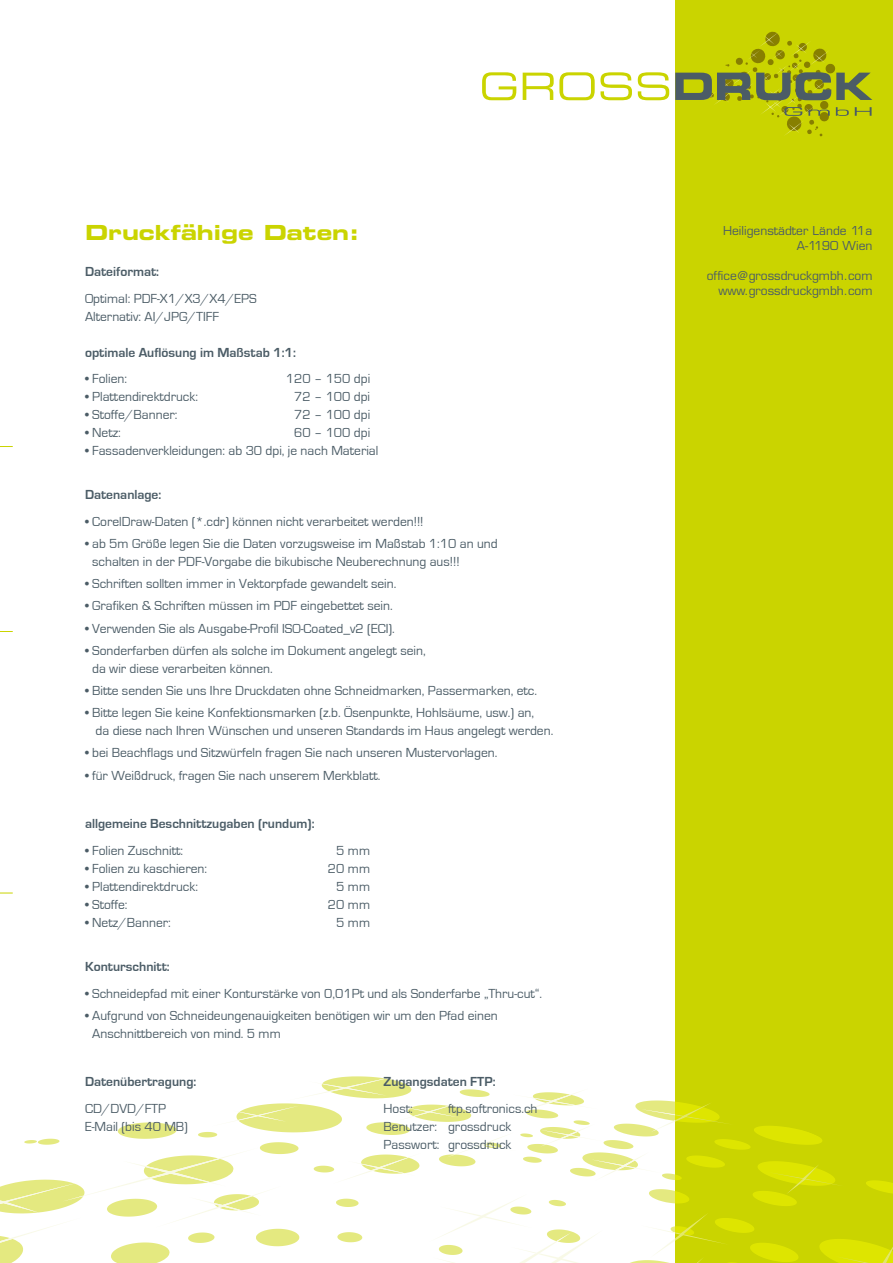
<style>
.page{position:relative;width:893px;height:1263px;background:#fff}
.page>*{position:absolute;margin:0;border:0;box-sizing:border-box;transform-origin:0 0}
.t1{font:20.85px "Eurostile Bold Extended Two";color:#cad400}
.t2{font:13.5px/18px "Eurostile";color:#4b5c66}
.t3{font:700 13.5px "Eurostile";color:#4b5c66}
.t4{font:12px/15px "Eurostile";color:#4b5c66;text-align:right}
.s1{color:#fff}
</style>
<div class="page">
<div style="left:675px;top:0;width:218px;height:1263px;background:#cad400"></div>
<svg style="left:482px;top:72px;width:34px;height:28px"></svg>
<svg style="left:523px;top:72px;width:109px;height:28px"></svg>
<svg style="left:638px;top:72px;width:31px;height:28px"></svg>
<svg style="left:675px;top:31px;width:197px;height:106px"></svg>
<svg style="left:0;top:1076px;width:893px;height:187px"></svg>
<svg style="left:0;top:446px;width:13px;height:1px"></svg>
<svg style="left:0;top:631px;width:13px;height:1px"></svg>
<svg style="left:0;top:893px;width:13px;height:1px"></svg>
<h1 class="t1" style="left:85px;top:218px;width:276px">Druckfähige Daten:</h1>
<p class="t3" style="left:85px;top:264px;width:76px">Dateiformat:</p>
<p class="t2" style="left:85px;top:289px;width:173px">Optimal: PDF-X1/X3/X4/EPS<br>Alternativ: AI/JPG/TIFF</p>
<p class="t3" style="left:85px;top:345px;width:212px">optimale Auflösung im Maßstab 1:1:</p>
<p class="t2" style="left:85px;top:370px;width:43px">• Folien:</p>
<p class="t2" style="left:286px;top:370px;width:86px">120 – 150 dpi</p>
<p class="t2" style="left:85px;top:388px;width:114px">• Plattendirektdruck:</p>
<p class="t2" style="left:294px;top:388px;width:78px">72 – 100 dpi</p>
<p class="t2" style="left:85px;top:406px;width:94px">• Stoffe/Banner:</p>
<p class="t2" style="left:286px;top:406px;width:86px"><span class="s1">1</span>72 – 100 dpi</p>
<p class="t2" style="left:85px;top:424px;width:37px">• Netz:</p>
<p class="t2" style="left:294px;top:424px;width:78px">60 – 100 dpi</p>
<p class="t2" style="left:85px;top:442px;width:295px">• Fassadenverkleidungen: ab 30 dpi, je nach Material</p>
<p class="t3" style="left:85px;top:488px;width:78px">Datenanlage:</p>
<p class="t2" style="left:85px;top:513px;width:340px">• CorelDraw-Daten (*.cdr) können nicht verarbeitet werden!!!</p>
<p class="t2" style="left:92px;top:535px;width:407px;text-indent:-7px">• ab 5m Größe legen Sie die Daten vorzugsweise im Maßstab 1:10 an und schalten in der PDF-Vorgabe die bikubische Neuberechnung aus!!!</p>
<p class="t2" style="left:85px;top:575px;width:313px">• Schriften sollten immer in Vektorpfade gewandelt sein.</p>
<p class="t2" style="left:85px;top:597px;width:309px">• Grafiken &amp; Schriften müssen im PDF eingebettet sein.</p>
<p class="t2" style="left:85px;top:619px;width:311px">• Verwenden Sie als Ausgabe-Profil ISO-Coated_v2 (ECI).</p>
<p class="t2" style="left:92px;top:642px;width:335px;text-indent:-7px">• Sonderfarben dürfen als solche im Dokument angelegt sein, da wir diese verarbeiten können.</p>
<p class="t2" style="left:85px;top:682px;width:454px">• Bitte senden Sie uns Ihre Druckdaten ohne Schneidmarken, Passermarken, etc.</p>
<p class="t2" style="left:96px;top:704px;width:459px;text-indent:-10px">• Bitte legen Sie keine Konfektionsmarken (z.b. Ösenpunkte, Hohlsäume, usw.) an,<br>da diese nach Ihren Wünschen und unseren Standards im Haus angelegt werden.</p>
<p class="t2" style="left:85px;top:744px;width:414px">• bei Beachflags und Sitzwürfeln fragen Sie nach unseren Mustervorlagen.</p>
<p class="t2" style="left:85px;top:766px;width:297px">• für Weißdruck, fragen Sie nach unserem Merkblatt.</p>
<p class="t3" style="left:85px;top:816px;width:231px">allgemeine Beschnittzugaben (rundum):</p>
<p class="t2" style="left:85px;top:841px;width:100px">• Folien Zuschnitt:</p>
<p class="t2" style="left:336px;top:841px;width:35px">5 mm</p>
<p class="t2" style="left:85px;top:859px;width:124px">• Folien zu kaschieren:</p>
<p class="t2" style="left:328px;top:859px;width:44px">20 mm</p>
<p class="t2" style="left:85px;top:877px;width:114px">• Plattendirektdruck:</p>
<p class="t2" style="left:336px;top:877px;width:35px">5 mm</p>
<p class="t2" style="left:85px;top:895px;width:44px">• Stoffe:</p>
<p class="t2" style="left:328px;top:895px;width:44px">20 mm</p>
<p class="t2" style="left:85px;top:913px;width:87px">• Netz/Banner:</p>
<p class="t2" style="left:336px;top:913px;width:35px">5 mm</p>
<p class="t3" style="left:85px;top:959px;width:86px">Konturschnitt:</p>
<p class="t2" style="left:85px;top:984px;width:458px">• Schneidepfad mit einer Konturstärke von 0,01Pt und als Sonderfarbe „Thru-cut“.</p>
<p class="t2" style="left:92px;top:1007px;width:407px;text-indent:-7px">• Aufgrund von Schneideungenauigkeiten benötigen wir um den Pfad einen<br>Anschnittbereich von mind. 5 mm</p>
<p class="t3" style="left:85px;top:1075px;width:113px">Datenübertragung:</p>
<p class="t3" style="left:384px;top:1075px;width:113px">Zugangsdaten FTP:</p>
<p class="t2" style="left:85px;top:1100px;width:83px">CD/DVD/FTP</p>
<p class="t2" style="left:384px;top:1100px;width:31px">Host:</p>
<p class="t2" style="left:448px;top:1100px;width:91px">ftp.softronics.ch</p>
<p class="t2" style="left:85px;top:1118px;width:104px">E-Mail (bis 40 MB)</p>
<p class="t2" style="left:384px;top:1118px;width:129px">Benutzer: grossdruck<br>Passwort: grossdruck</p>
<p class="t4" style="left:723px;top:223px;width:151px">Heiligenstädter Lände 11a<br>A-1190 Wien</p>
<p class="t4" style="left:707px;top:268px;width:167px">office@grossdruckgmbh.com www.grossdruckgmbh.com</p>
</div>
